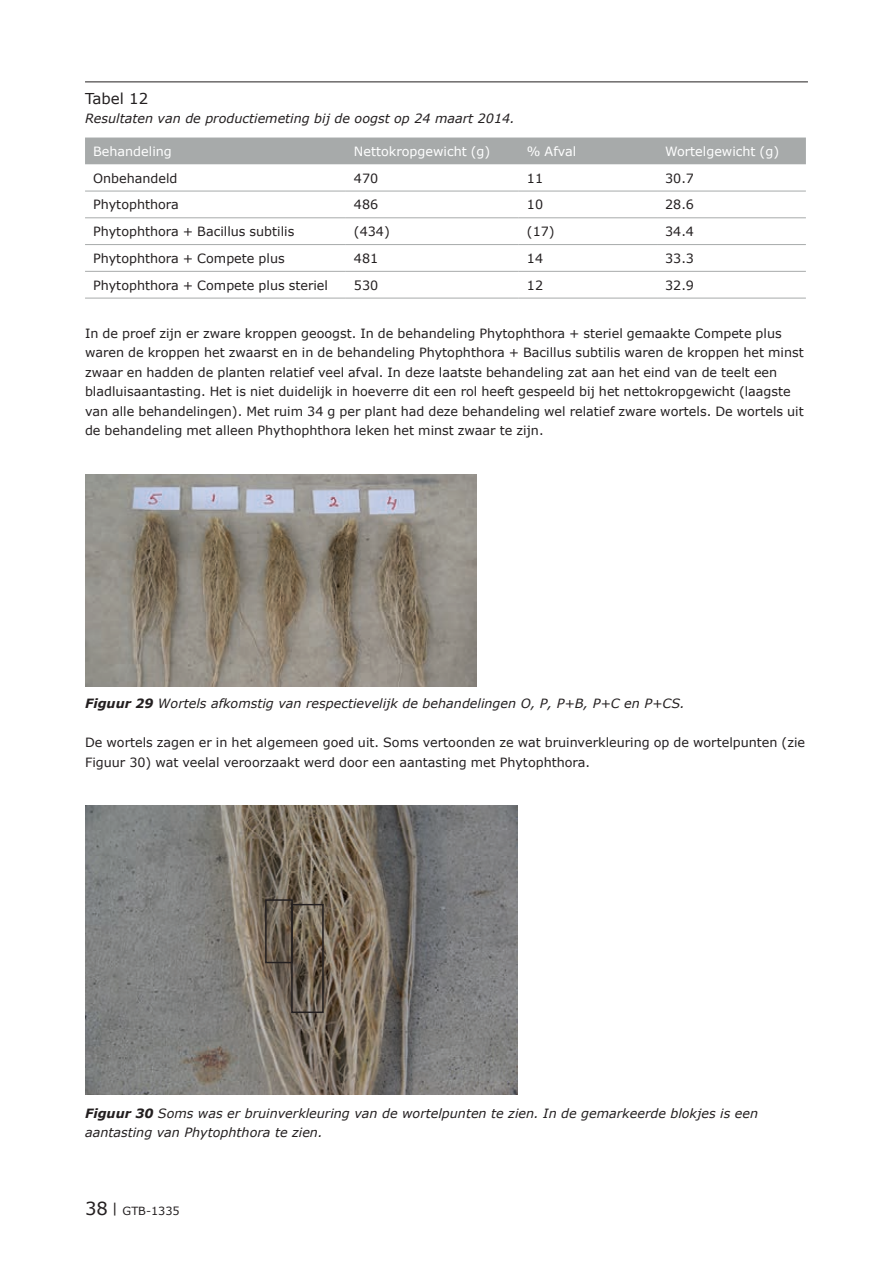
<style>
.page{position:relative;width:893px;height:1263px;background:#fff}
.page>*{position:absolute;margin:0;border:0;box-sizing:border-box;transform-origin:0 0}
.t1{font:15px "Verdana";color:#231f20}
.t2{font:12.75px/19.5px "Verdana";color:#231f20}
.t3{font:italic 12.75px/19.5px "Verdana";color:#231f20}
.t4{font:12.75px "Verdana";color:#fff}
.t5{font:11.25px "Verdana";color:#231f20}
.s1{font-weight:700}
.s2{font-size:18px}
</style>
<div class="page">
<hr style="left:85px;top:82px;width:723px;height:1px;background:#231f20">
<div style="left:85px;top:138px;width:721px;height:26px;background:#a7aaaa"></div>
<hr style="left:85px;top:191px;width:261px;height:1px;background:#a7aaaa">
<hr style="left:346px;top:191px;width:173px;height:1px;background:#a7aaaa">
<hr style="left:519px;top:191px;width:138px;height:1px;background:#a7aaaa">
<hr style="left:657px;top:191px;width:149px;height:1px;background:#a7aaaa">
<hr style="left:85px;top:217px;width:261px;height:1px;background:#a7aaaa">
<hr style="left:346px;top:217px;width:173px;height:1px;background:#a7aaaa">
<hr style="left:519px;top:217px;width:138px;height:1px;background:#a7aaaa">
<hr style="left:657px;top:217px;width:149px;height:1px;background:#a7aaaa">
<hr style="left:85px;top:244px;width:261px;height:1px;background:#a7aaaa">
<hr style="left:346px;top:244px;width:173px;height:1px;background:#a7aaaa">
<hr style="left:519px;top:244px;width:138px;height:1px;background:#a7aaaa">
<hr style="left:657px;top:244px;width:149px;height:1px;background:#a7aaaa">
<hr style="left:85px;top:271px;width:261px;height:1px;background:#a7aaaa">
<hr style="left:346px;top:271px;width:173px;height:1px;background:#a7aaaa">
<hr style="left:519px;top:271px;width:138px;height:1px;background:#a7aaaa">
<hr style="left:657px;top:271px;width:149px;height:1px;background:#a7aaaa">
<hr style="left:85px;top:298px;width:261px;height:1px;background:#a7aaaa">
<hr style="left:346px;top:298px;width:173px;height:1px;background:#a7aaaa">
<hr style="left:519px;top:298px;width:138px;height:1px;background:#a7aaaa">
<hr style="left:657px;top:298px;width:149px;height:1px;background:#a7aaaa">
<img style="left:85px;top:474px;width:391px;height:213px">
<img style="left:85px;top:805px;width:433px;height:290px">
<div style="left:265px;top:899px;width:28px;height:64px;border:2px solid #231f20"></div>
<div style="left:291px;top:904px;width:33px;height:109px;border:2px solid #231f20"></div>
<p class="t1" style="left:85px;top:88px;width:65px">Tabel 12</p>
<p class="t3" style="left:85px;top:108px;width:431px">Resultaten van de productiemeting bij de oogst op 24 maart 2014.</p>
<p class="t4" style="left:93px;top:142px;width:80px">Behandeling</p>
<p class="t4" style="left:354px;top:142px;width:138px">Nettokropgewicht (g)</p>
<p class="t4" style="left:527px;top:142px;width:51px">% Afval</p>
<p class="t4" style="left:665px;top:142px;width:116px">Wortelgewicht (g)</p>
<p class="t2" style="left:93px;top:168px;width:86px">Onbehandeld</p>
<p class="t2" style="left:354px;top:168px;width:26px">470</p>
<p class="t2" style="left:527px;top:168px;width:18px">11</p>
<p class="t2" style="left:665px;top:168px;width:30px">30.7</p>
<p class="t2" style="left:93px;top:195px;width:87px">Phytophthora</p>
<p class="t2" style="left:354px;top:195px;width:26px">486</p>
<p class="t2" style="left:527px;top:195px;width:18px">10</p>
<p class="t2" style="left:665px;top:195px;width:30px">28.6</p>
<p class="t2" style="left:93px;top:222px;width:203px">Phytophthora + Bacillus subtilis</p>
<p class="t2" style="left:354px;top:222px;width:37px">(434)</p>
<p class="t2" style="left:527px;top:222px;width:29px">(17)</p>
<p class="t2" style="left:665px;top:222px;width:30px">34.4</p>
<p class="t2" style="left:93px;top:248px;width:193px">Phytophthora + Compete plus</p>
<p class="t2" style="left:354px;top:248px;width:26px">481</p>
<p class="t2" style="left:527px;top:248px;width:18px">14</p>
<p class="t2" style="left:665px;top:248px;width:30px">33.3</p>
<p class="t2" style="left:93px;top:275px;width:236px">Phytophthora + Compete plus steriel</p>
<p class="t2" style="left:354px;top:275px;width:26px">530</p>
<p class="t2" style="left:527px;top:275px;width:18px">12</p>
<p class="t2" style="left:665px;top:275px;width:30px">32.9</p>
<p class="t2" style="left:85px;top:323px;width:720px">In de proef zijn er zware kroppen geoogst. In de behandeling Phytophthora + steriel gemaakte Compete plus waren de kroppen het zwaarst en in de behandeling Phytophthora + Bacillus subtilis waren de kroppen het minst zwaar en hadden de planten relatief veel afval. In deze laatste behandeling zat aan het eind van de teelt een bladluisaantasting. Het is niet duidelijk in hoeverre dit een rol heeft gespeeld bij het nettokropgewicht (laagste van alle behandelingen). Met ruim 34 g per plant had deze behandeling wel relatief zware wortels. De wortels uit de behandeling met alleen Phythophthora leken het minst zwaar te zijn.</p>
<p class="t3" style="left:85px;top:693px;width:601px"><span class="s1">Figuur 29</span> Wortels afkomstig van respectievelijk de behandelingen O, P, P+B, P+C en P+CS.</p>
<p class="t2" style="left:85px;top:732px;width:722px">De wortels zagen er in het algemeen goed uit. Soms vertoonden ze wat bruinverkleuring op de wortelpunten (zie<br>Figuur 30) wat veelal veroorzaakt werd door een aantasting met Phytophthora.</p>
<p class="t3" style="left:85px;top:1103px;width:675px"><span class="s1">Figuur 30</span> Soms was er bruinverkleuring van de wortelpunten te zien. In de gemarkeerde blokjes is een a antasting van Phytophthora te zien.</p>
<p class="t5" style="left:85px;top:1203px;width:96px"><span class="s2">38</span> <sup>|</sup> GTB-1335</p>
</div>
